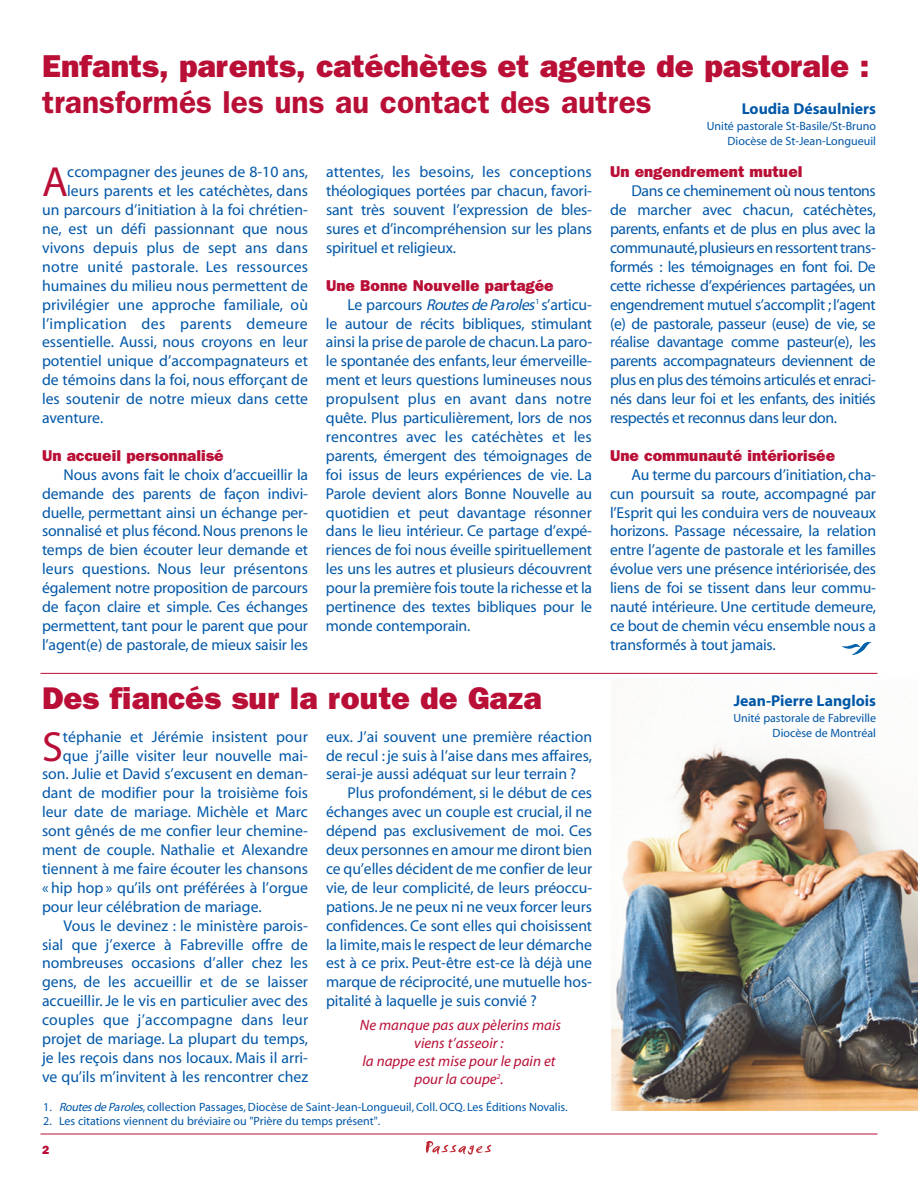
<style>
.page{position:relative;width:918px;height:1188px;background:#fff}
.page>*{position:absolute;margin:0;border:0;box-sizing:border-box;transform-origin:0 0}
.t1{font:42.3px "Myriad";color:#b90f36}
.t2{font:800 31.8px "Franklin Gothic";color:#b90f36}
.t3{font:600 31.8px "Franklin Gothic";color:#b90f36}
.t4{font:800 31.5px "Franklin Gothic";color:#b90f36}
.t5{font:15.75px/18.9px "Myriad";color:#0157a8;text-align:justify}
.t6{font:800 15.75px "Franklin Gothic";color:#b90f36}
.t7{font:15.75px "Myriad";letter-spacing:.02em;color:#0157a8}
.t8{font:700 15.75px "Myriad";color:#0157a8}
.t9{font:italic 15px/18px "Myriad";color:#b90f36;text-align:center}
.t10{font:12px/14.4px "Myriad";color:#0157a8;text-align:right}
.t11{font:800 12px "Franklin Gothic";color:#b90f36}
.s1{font-style:italic}
</style>
<div class="page">
<hr style="left:40px;top:1134px;width:838px;height:1px;background:#b90f36">
<svg style="left:426px;top:1141px;width:65px;height:14px"></svg>
<svg style="left:842px;top:642px;width:30px;height:13px"></svg>
<img style="left:612px;top:743px;width:306px;height:368px">
<hr style="left:40px;top:673px;width:838px;height:1px;background:#b90f36">
<h2 class="t2" style="left:42px;top:48px;width:829px">Enfants, parents, catéchètes et agente de pastorale :</h2>
<h2 class="t3" style="left:42px;top:84px;width:611px">transformés les uns au contact des autres</h2>
<p class="t8" style="left:742px;top:103px;width:136px">Loudia Désaulniers</p>
<p class="t10" style="left:707px;top:120px;width:171px">Unité pastorale St-Basile/St-Bruno<br>Diocèse de St-Jean-Longueuil</p>
<h1 class="t1" style="left:42px;top:166px;width:27px">A</h1>
<p class="t5" style="left:67px;top:164px;width:242px">ccompagner des jeunes de 8-10 ans,</p>
<p class="t5" style="left:67px;top:183px;width:242px">leurs parents et les catéchètes, dans</p>
<p class="t5" style="left:42px;top:202px;width:268px">un parcours d’initiation à la foi chrétien-</p>
<p class="t5" style="left:42px;top:221px;width:268px">ne, est un défi passionnant que nous</p>
<p class="t5" style="left:42px;top:240px;width:268px">vivons depuis plus de sept ans dans</p>
<p class="t7" style="left:42px;top:261px;width:268px">notre unité pastorale. Les ressources</p>
<p class="t5" style="left:42px;top:277px;width:268px">humaines du milieu nous permettent de</p>
<p class="t5" style="left:42px;top:296px;width:268px">privilégier une approche familiale, où</p>
<p class="t7" style="left:42px;top:317px;width:267px">l’implication des parents demeure</p>
<p class="t5" style="left:42px;top:334px;width:268px">essentielle. Aussi, nous croyons en leur</p>
<p class="t5" style="left:42px;top:353px;width:268px">potentiel unique d’accompagnateurs et</p>
<p class="t5" style="left:42px;top:372px;width:268px">de témoins dans la foi, nous efforçant de</p>
<p class="t5" style="left:42px;top:391px;width:268px">les soutenir de notre mieux dans cette</p>
<p class="t5" style="left:42px;top:410px;width:63px">aventure.</p>
<p class="t6" style="left:42px;top:446px;width:183px">Un accueil personnalisé</p>
<p class="t5" style="left:42px;top:466px;width:268px;text-indent:22px">Nous avons fait le choix d’accueillir la demande des parents de façon indivi&shy;duelle, permettant ainsi un échange per&shy;sonnalisé et plus fécond. Nous prenons le temps de bien écouter leur demande et leurs questions. Nous leur présentons également notre proposition de parcours de façon claire et simple. Ces échanges permettent, tant pour le parent que pour l’agent(e) de pastorale, de mieux saisir les</p>
<p class="t5" style="left:326px;top:164px;width:268px">attentes, les besoins, les conceptions théologiques portées par chacun, favori&shy;sant très souvent l’expression de bles&shy;sures et d’incompréhension sur les plans spirituel et religieux.</p>
<p class="t6" style="left:326px;top:276px;width:229px">Une Bonne Nouvelle partagée</p>
<p class="t5" style="left:326px;top:296px;width:268px;text-indent:22px">Le parcours <span class="s1">RoutesdeParoles</span><sup>1</sup> s’articu&shy;le autour de récits bibliques, stimulant ainsi la prise de parole de chacun. La paro&shy;le spontanée des enfants, leur émerveille&shy;ment et leurs questions lumineuses nous propulsent plus en avant dans notre quête. Plus particulièrement, lors de nos rencontres avec les catéchètes et les parents, émergent des témoignages de foi issus de leurs expériences de vie. La Parole devient alors Bonne Nouvelle au quotidien et peut davantage résonner dans le lieu intérieur. Ce partage d’expé&shy;riences de foi nous éveille spirituellement les uns les autres et plusieurs découvrent pour la première fois toute la richesse et la pertinence des textes bibliques pour le monde contemporain.</p>
<p class="t6" style="left:610px;top:163px;width:194px">Un engendrement mutuel</p>
<p class="t5" style="left:610px;top:183px;width:268px;text-indent:22px">Dans ce cheminement où nous tentons de marcher avec chacun, catéchètes, parents, enfants et de plus en plus avec la communauté, plusieurs en ressortent trans&shy;formés : les témoignages en font foi. De cette richesse d’expériences partagées, un engendrement mutuel s’accomplit ; l’agent (e) de pastorale, passeur (euse) de vie, se réalise davantage comme pasteur(e), les parents accompagnateurs deviennent de plus en plus des témoins articulés et enraci&shy;nés dans leur foi et les enfants, des initiés respectés et reconnus dans leur don.</p>
<p class="t6" style="left:610px;top:446px;width:227px">Une communauté intériorisée</p>
<p class="t5" style="left:610px;top:466px;width:268px;text-indent:22px">Au terme du parcours d’initiation, cha&shy;cun poursuit sa route, accompagné par l’Esprit qui les conduira vers de nouveaux horizons. Passage nécessaire, la relation entre l’agente de pastorale et les familles évolue vers une présence intériorisée, des liens de foi se tissent dans leur commu&shy;nauté intérieure. Une certitude demeure, ce bout de chemin vécu ensemble nous a transformés à tout jamais.</p>
<h3 class="t4" style="left:42px;top:680px;width:501px">Des fiancés sur la route de Gaza</h3>
<p class="t8" style="left:734px;top:695px;width:144px">Jean-Pierre Langlois</p>
<p class="t10" style="left:733px;top:712px;width:144px">Unité pastorale de Fabreville<br>Diocèse de Montréal</p>
<h1 class="t1" style="left:42px;top:731px;width:22px">S</h1>
<p class="t5" style="left:63px;top:728px;width:247px">téphanie et Jérémie insistent pour</p>
<p class="t5" style="left:326px;top:728px;width:268px">eux. J’ai souvent une première réaction de recul : je suis à l’aise dans mes affaires, serai-je aussi adéquat sur leur terrain?</p>
<p class="t5" style="left:326px;top:785px;width:268px;text-indent:22px">Plus profondément, si le début de ces échanges avec un couple est crucial, il ne dépend pas exclusivement de moi. Ces deux personnes en amour me diront bien ce qu’elles décident de me confier de leur vie, de leur complicité, de leurs préoccu&shy;pations. Je ne peux ni ne veux forcer leurs confidences. Ce sont elles qui choisissent la limite, mais le respect de leur démarche est à ce prix. Peut-être est-ce là déjà une marque de réciprocité, une mutuelle hos&shy;pitalité à laquelle je suis convié ?</p>
<p class="t9" style="left:360px;top:1017px;width:203px">Ne manque pas aux pèlerins mais viens t’asseoir :<br>la nappe est mise pour le pain et pour la coupe<sup>2</sup>.</p>
<p class="t10" style="left:43px;top:1101px;width:526px">1. <span class="s1">RoutesdeParoles</span>, collection Passages, Diocèse de Saint-Jean-Longueuil, Coll. OCQ. Les Éditions Novalis.</p>
<p class="t10" style="left:43px;top:1115px;width:339px">2. Les citations viennent du bréviaire ou "Prière du temps présent".</p>
<p class="t5" style="left:63px;top:747px;width:247px">que j’aille visiter leur nouvelle mai-</p>
<p class="t5" style="left:42px;top:766px;width:268px">son. Julie et David s’excusent en deman-</p>
<p class="t5" style="left:42px;top:785px;width:268px">dant de modifier pour la troisième fois</p>
<p class="t5" style="left:42px;top:804px;width:268px">leur date de mariage. Michèle et Marc</p>
<p class="t5" style="left:42px;top:823px;width:268px">sont gênés de me confier leur chemine-</p>
<p class="t5" style="left:42px;top:842px;width:268px">ment de couple. Nathalie et Alexandre</p>
<p class="t5" style="left:42px;top:861px;width:268px">tiennent à me faire écouter les chansons</p>
<p class="t5" style="left:42px;top:880px;width:268px">« hip hop » qu’ils ont préférées à l’orgue</p>
<p class="t5" style="left:42px;top:898px;width:221px">pour leur célébration de mariage.</p>
<p class="t5" style="left:64px;top:917px;width:246px">Vous le devinez : le ministère parois-</p>
<p class="t5" style="left:42px;top:936px;width:268px">sial que j’exerce à Fabreville offre de</p>
<p class="t5" style="left:42px;top:955px;width:268px">nombreuses occasions d’aller chez les</p>
<p class="t5" style="left:42px;top:974px;width:268px">gens, de les accueillir et de se laisser</p>
<p class="t5" style="left:42px;top:993px;width:268px">accueillir. Je le vis en particulier avec des</p>
<p class="t5" style="left:42px;top:1012px;width:268px">couples que j’accompagne dans leur</p>
<p class="t5" style="left:42px;top:1031px;width:268px">projet de mariage. La plupart du temps,</p>
<p class="t5" style="left:42px;top:1050px;width:268px">je les reçois dans nos locaux. Mais il arri-</p>
<p class="t5" style="left:42px;top:1069px;width:268px">ve qu’ils m’invitent à les rencontrer chez</p>
<p class="t11" style="left:42px;top:1143px;width:9px">2</p>
</div>
